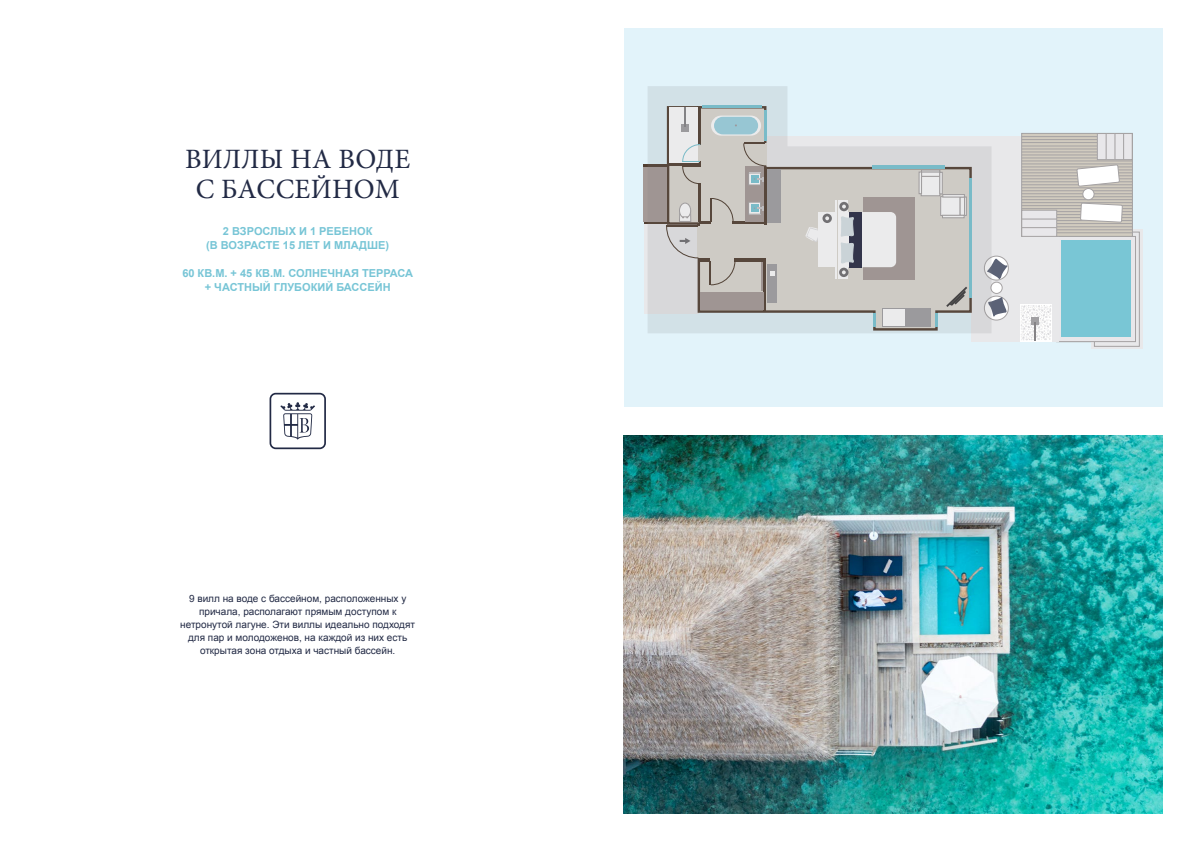
<style>
.page{position:relative;width:1191px;height:842px;background:#fff}
.page>*{position:absolute;margin:0;border:0;box-sizing:border-box;transform-origin:0 0}
.t1{font:28px/30px "Minion Pro";letter-spacing:.01em;color:#222a45;text-align:center}
.t2{font:700 11px/14px "Arial";color:#77c5d6;text-align:center}
.t3{font:10px/13px "Arial";color:#222a45;text-align:center}
</style>
<div class="page">
<svg style="left:269px;top:393px;width:57px;height:56px"></svg>
<div style="left:624px;top:28px;width:538px;height:379px;background:#e2f3fa"></div>
<div style="left:764px;top:137px;width:259px;height:31px;background:#e8e8ea"></div>
<svg style="left:1091px;top:229px;width:51px;height:120px"></svg>
<div style="left:1056px;top:236px;width:79px;height:106px;background:#e8e7ea"></div>
<div style="left:970px;top:161px;width:88px;height:181px;background:#e8e8ea"></div>
<svg style="left:1023px;top:135px;width:53px;height:98px;background:#c6c0b7"></svg>
<div style="left:1021px;top:133px;width:111px;height:103px;border:1px solid #a4a2a3"></div>
<hr style="left:1021px;top:136px;width:76px;height:1px;background:#a5a2a3">
<hr style="left:1021px;top:139px;width:76px;height:1px;background:#a5a2a3">
<hr style="left:1021px;top:142px;width:76px;height:1px;background:#a5a2a3">
<hr style="left:1021px;top:146px;width:76px;height:1px;background:#a5a2a3">
<hr style="left:1021px;top:152px;width:76px;height:1px;background:#a5a2a3">
<hr style="left:1021px;top:149px;width:76px;height:1px;background:#a5a2a3">
<hr style="left:1021px;top:155px;width:76px;height:1px;background:#a5a2a3">
<hr style="left:1021px;top:161px;width:111px;height:1px;background:#a5a2a3">
<hr style="left:1021px;top:164px;width:111px;height:1px;background:#a5a2a3">
<hr style="left:1021px;top:167px;width:111px;height:1px;background:#a5a2a3">
<hr style="left:1021px;top:158px;width:76px;height:1px;background:#a5a2a3">
<hr style="left:1021px;top:170px;width:111px;height:1px;background:#a5a2a3">
<hr style="left:1021px;top:173px;width:111px;height:1px;background:#a5a2a3">
<hr style="left:1021px;top:179px;width:111px;height:1px;background:#a5a2a3">
<hr style="left:1021px;top:176px;width:111px;height:1px;background:#a5a2a3">
<hr style="left:1021px;top:182px;width:111px;height:1px;background:#a5a2a3">
<hr style="left:1021px;top:188px;width:111px;height:1px;background:#a5a2a3">
<hr style="left:1021px;top:191px;width:111px;height:1px;background:#a5a2a3">
<hr style="left:1021px;top:194px;width:111px;height:1px;background:#a5a2a3">
<hr style="left:1021px;top:185px;width:111px;height:1px;background:#a5a2a3">
<hr style="left:1021px;top:197px;width:111px;height:1px;background:#a5a2a3">
<hr style="left:1021px;top:199px;width:111px;height:1px;background:#a5a2a3">
<hr style="left:1021px;top:205px;width:111px;height:1px;background:#a5a2a3">
<hr style="left:1021px;top:202px;width:111px;height:1px;background:#a5a2a3">
<hr style="left:1021px;top:208px;width:111px;height:1px;background:#a5a2a3">
<hr style="left:1056px;top:214px;width:76px;height:1px;background:#a5a2a3">
<hr style="left:1056px;top:217px;width:76px;height:1px;background:#a5a2a3">
<hr style="left:1056px;top:220px;width:76px;height:1px;background:#a5a2a3">
<hr style="left:1056px;top:211px;width:76px;height:1px;background:#a5a2a3">
<hr style="left:1056px;top:223px;width:76px;height:1px;background:#a5a2a3">
<hr style="left:1056px;top:230px;width:76px;height:1px;background:#a5a2a3">
<hr style="left:1056px;top:233px;width:76px;height:1px;background:#a5a2a3">
<hr style="left:1056px;top:227px;width:76px;height:1px;background:#a5a2a3">
<div style="left:644px;top:223px;width:54px;height:90px;background:#e8e8ea"></div>
<div style="left:1021px;top:210px;width:35px;height:26px;background:#e8e7ea"></div>
<div style="left:1021px;top:210px;width:35px;height:26px;border:1px solid #a5a2a3"></div>
<div style="left:1061px;top:241px;width:69px;height:96px;background:#79c6d5"></div>
<hr style="left:1021px;top:219px;width:35px;height:1px;background:#a5a2a3">
<hr style="left:1021px;top:227px;width:35px;height:1px;background:#a5a2a3">
<div style="left:1020px;top:304px;width:32px;height:37px;background:#fff"></div>
<svg style="left:1021px;top:305px;width:30px;height:36px"></svg>
<svg style="left:1076px;top:133px;width:63px;height:214px"></svg>
<div style="left:984px;top:296px;width:24px;height:24px;background:#fff;border-radius:50%"></div>
<div style="left:984px;top:296px;width:24px;height:24px;border:1px solid #a5a2a3;border-radius:50%"></div>
<div style="left:984px;top:256px;width:24px;height:24px;border:1px solid #a5a2a3;border-radius:50%"></div>
<svg style="left:991px;top:297px;width:16px;height:20px"></svg>
<svg style="left:991px;top:257px;width:16px;height:23px"></svg>
<div style="left:991px;top:282px;width:11px;height:11px;background:#fff;border-radius:50%"></div>
<div style="left:990px;top:282px;width:12px;height:12px;border:1px solid #a5a2a3;border-radius:50%"></div>
<hr style="left:643px;top:221px;width:24px;height:3px;background:#513e31">
<hr style="left:643px;top:164px;width:24px;height:3px;background:#513e31">
<div style="left:644px;top:167px;width:23px;height:54px;background:#a59a97"></div>
<svg style="left:647px;top:86px;width:344px;height:247px"></svg>
<img style="left:624px;top:435px;width:538px;height:379px">
<h1 class="t1" style="left:185px;top:144px;width:227px">ВИЛЛЫ НА ВОДЕ<br>С БАССЕЙНОМ</h1>
<p class="t2" style="left:206px;top:224px;width:184px">2 ВЗРОСЛЫХ И 1 РЕБЕНОК<br>(В ВОЗРАСТЕ 15 ЛЕТ И МЛАДШЕ)</p>
<p class="t2" style="left:182px;top:266px;width:232px">60 КВ.М. + 45 КВ.М. СОЛНЕЧНАЯ ТЕРРАСА + ЧАСТНЫЙ ГЛУБОКИЙ БАССЕЙН</p>
<p class="t3" style="left:180px;top:592px;width:236px">9 вилл на воде с бассейном, расположенных у причала, располагают прямым доступом к нетронутой лагуне. Эти виллы идеально подходят для пар и молодоженов, на каждой из них есть открытая зона отдыха и частный бассейн.</p>
</div>
